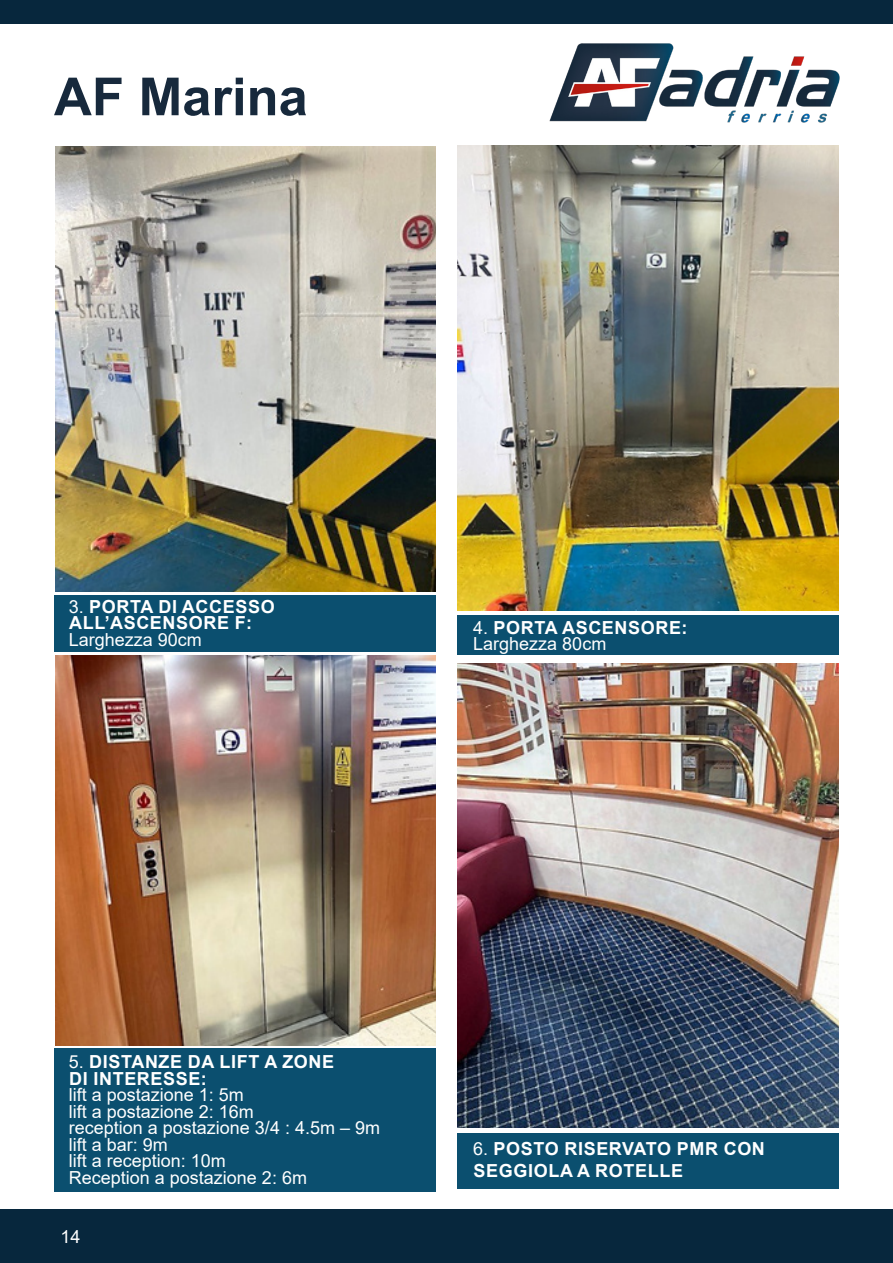
<style>
.page{position:relative;width:893px;height:1263px;background:#fff}
.page>*{position:absolute;margin:0;border:0;box-sizing:border-box;transform-origin:0 0}
.t1{font:700 52.5px "Arial";color:#17293c}
.t2{font:18px/16.5px "Arial";color:#fff}
.t3{font:700 18px/16.5px "Arial";letter-spacing:.035em;color:#fff}
.s1{font-weight:400}
.s2{font-weight:700}
</style>
<div class="page">
<div style="left:0;top:1209px;width:893px;height:54px;background:#07273d"></div>
<img style="left:549px;top:43px;width:291px;height:80px">
<div style="left:0;top:0;width:893px;height:23px;background:#07273d"></div>
<img style="left:458px;top:663px;width:381px;height:465px">
<img style="left:55px;top:656px;width:381px;height:389px">
<img style="left:55px;top:146px;width:381px;height:445px">
<div style="left:54px;top:595px;width:382px;height:56px;background:#0b4f6f"></div>
<div style="left:54px;top:1048px;width:382px;height:144px;background:#0b4f6f"></div>
<div style="left:457px;top:615px;width:382px;height:39px;background:#0b4f6f"></div>
<div style="left:457px;top:1133px;width:382px;height:56px;background:#0b4f6f"></div>
<img style="left:457px;top:146px;width:382px;height:464px">
<h1 class="t1" style="left:54px;top:60px;width:255px">AF Marina</h1>
<p class="t3" style="left:69px;top:598px;width:207px"><span class="s1">3.</span> PORTA DI ACCESSO<br>ALL’ASCENSORE F:</p>
<p class="t2" style="left:69px;top:631px;width:135px">Larghezza 90cm</p>
<p class="t2" style="left:473px;top:619px;width:216px">4. <span class="s2">PORTA ASCENSORE:<br></span>Larghezza 80cm</p>
<p class="t3" style="left:69px;top:1054px;width:267px"><span class="s1">5.</span> DISTANZE DA LIFT A ZONE<br>DI INTERESSE:</p>
<p class="t2" style="left:69px;top:1086px;width:313px">lift a postazione 1: 5m<br>lift a postazione 2: 16m<br>reception a postazione 3/4 : 4.5m – 9m lift a bar: 9m<br>lift a reception: 10m<br>Reception a postazione 2: 6m</p>
<p class="t2" style="left:60px;top:1229px;width:22px">14</p>
<p class="t3" style="left:473px;top:1138px;width:293px;line-height:21.6px"><span class="s1">6.</span> POSTO RISERVATO PMR CON<br>SEGGIOLA A ROTELLE</p>
</div>
